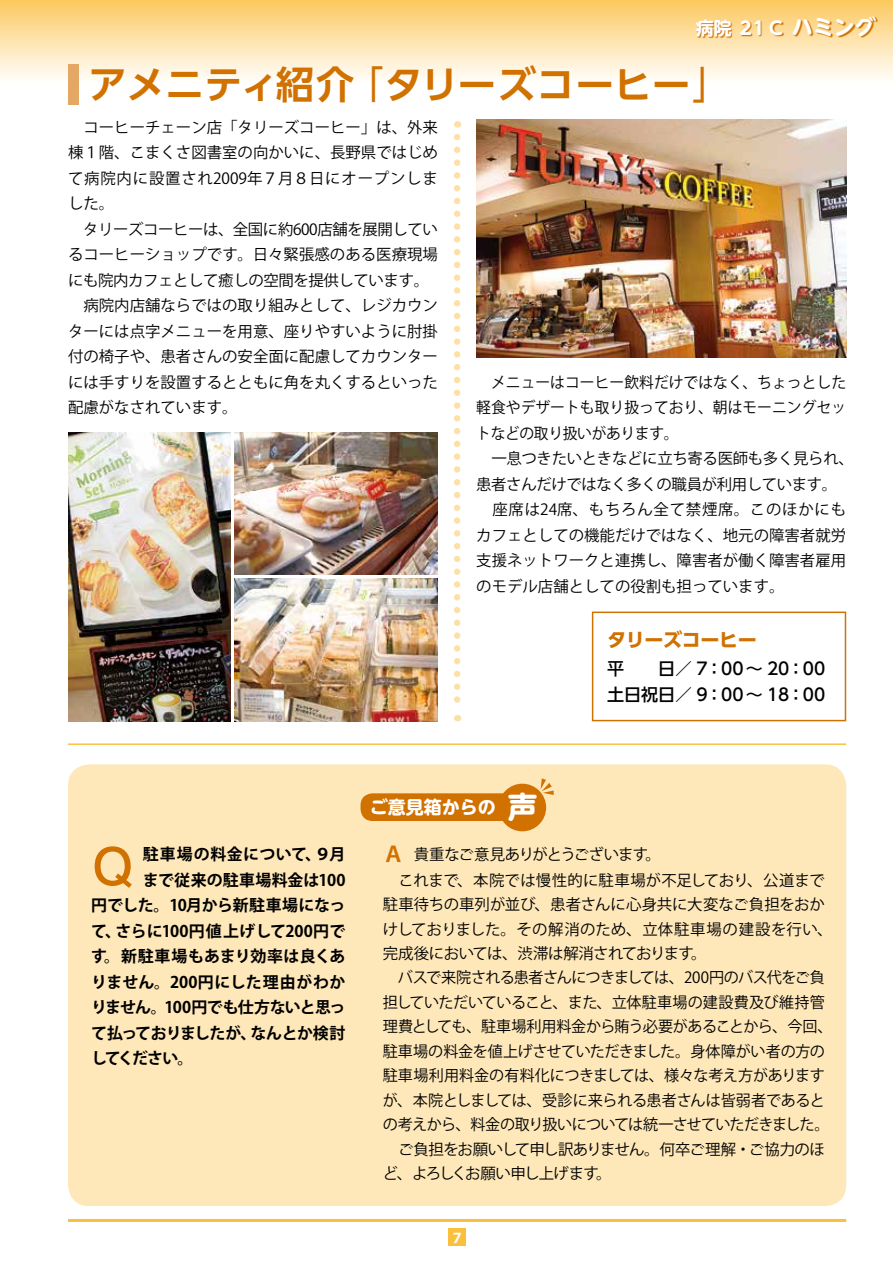
<style>
.page{position:relative;width:893px;height:1263px;background:#fff}
.page>*{position:absolute;margin:0;border:0;box-sizing:border-box;transform-origin:0 0}
.t1{font:700 51px "Futo Go B101 Pro";color:#d07100}
.t2{font:700 38.25px "UD Shin Go Pro De";letter-spacing:.005em;color:#d07100}
.t3{font:700 19.2px "UD Shin Go Pro";letter-spacing:-.025em;color:#d07100}
.t4{font:700 18px "UD Shin M Go Pro";color:#fff}
.t5{font:500 16.95px/25.5px "UD Shin Go Pro";color:#000}
.t6{font:700 15.9px "Koz Go Pro";letter-spacing:-.005em;color:#000}
.t7{font:700 15.9px "Koz Go Pro";letter-spacing:.015em;color:#000}
.t8{font:700 15.9px "Koz Go Pro";letter-spacing:-.045em;color:#000}
.t9{font:700 15.9px "Koz Go Pro";letter-spacing:-.035em;color:#000}
.t10{font:700 15.9px "Koz Go Pro";letter-spacing:.03em;color:#000}
.t11{font:15.45px/24.6px "Koz Go Pro";letter-spacing:-.025em;color:#000}
.t12{font:15.45px/25.5px "Koz Go Pro";color:#000}
.t13{font:15.45px/25.5px "Koz Go Pro";color:#000;scale:.96 1}
.t14{font:700 13.5px "Koz Go Pro";color:#fff}
.s1{font-size:21px}
.s2{font-family:"UD Shin Go Pro";font-weight:400}
.s3{font-size:29.7px}
.s4{font-weight:700;font-size:21.3px;color:#d07100}
</style>
<div class="page">
<div style="left:592px;top:611px;width:254px;height:110px;border:1px solid #d07100"></div>
<div style="left:0;top:0;width:893px;height:85px;background:linear-gradient(to bottom,#fbc85f,#fff)"></div>
<hr style="left:68px;top:1219px;width:778px;height:3px;background:#fac03d">
<div style="left:449px;top:1229px;width:17px;height:17px;background:#fac03d"></div>
<svg style="left:696px;top:17px;width:182px;height:22px;background:#efbc6a"></svg>
<div style="left:68px;top:64px;width:11px;height:41px;background:#e4a864"></div>
<svg style="left:454px;top:137px;width:6px;height:584px"></svg>
<img style="left:476px;top:119px;width:370px;height:238px">
<img style="left:68px;top:432px;width:163px;height:289px">
<div style="left:68px;top:764px;width:778px;height:442px;background:#fee7b9;border-radius:21px"></div>
<div style="left:361px;top:793px;width:178px;height:28px;background:#d07100;border-radius:12px"></div>
<div style="left:498px;top:784px;width:48px;height:47px;background:#d07100;border-radius:50%"></div>
<svg style="left:541px;top:778px;width:13px;height:17px"></svg>
<img style="left:235px;top:432px;width:203px;height:143px">
<img style="left:235px;top:579px;width:203px;height:142px">
<hr style="left:68px;top:743px;width:778px;height:2px;background:#fac03d">
<p class="t4" style="left:696px;top:14px;width:182px">病院 21Ｃ <span class="s1">ハミング</span></p>
<h2 class="t2" style="left:89px;top:53px;width:643px">アメニティ紹介<span class="s2">「</span>タリーズコーヒー<span class="s2">」</span></h2>
<p class="t12" style="left:68px;top:115px;width:371px">　コーヒーチェーン店「タリーズコーヒー」は、外来棟１階、こまくさ図書室の向かいに、長野県ではじめて病院内に設置され2009年７月８日にオープンしました。<br>　タリーズコーヒーは、全国に約600店舗を展開しているコーヒーショップです。日々緊張感のある医療現場にも院内カフェとして癒しの空間を提供しています。　病院内店舗ならではの取り組みとして、レジカウンターには点字メニューを用意、座りやすいように肘掛付の椅子や、患者さんの安全面に配慮してカウンターには手すりを設置するとともに角を丸くするといった配慮がなされています。</p>
<p class="t13" style="left:476px;top:370px;width:395px">　メニューはコーヒー飲料だけではなく、ちょっとした軽食やデザートも取り扱っており、朝はモーニングセットなどの取り扱いがあります。<br>　一息つきたいときなどに立ち寄る医師も多く見られ、患者さんだけではなく多くの職員が利用しています。　座席は24席、もちろん全て禁煙席。このほかにもカフェとしての機能だけではなく、地元の障害者就労支援ネットワークと連携し、障害者が働く障害者雇用のモデル店舗としての役割も担っています。</p>
<p class="t3" style="left:607px;top:624px;width:151px">タリーズコーヒー</p>
<p class="t5" style="left:607px;top:655px;width:219px">平　　日／ 7：00～ 20：00土日祝日／ 9：00～ 18：00</p>
<h1 class="t1" style="left:87px;top:825px;width:53px">Ｑ</h1>
<p class="t10" style="left:143px;top:844px;width:204px">駐車場の料金について、９月</p>
<p class="t6" style="left:143px;top:870px;width:204px">まで従来の駐車場料金は100</p>
<p class="t6" style="left:91px;top:895px;width:256px">円でした。10月から新駐車場になっ</p>
<p class="t6" style="left:91px;top:921px;width:256px">て、さらに100円値上げして200円で</p>
<p class="t7" style="left:91px;top:946px;width:256px">す。新駐車場もあまり効率は良くあ</p>
<p class="t7" style="left:91px;top:972px;width:256px">りません。200円にした理由がわか</p>
<p class="t8" style="left:91px;top:997px;width:256px">りません。100円でも仕方ないと思っ</p>
<p class="t9" style="left:91px;top:1023px;width:256px">て払っておりましたが、なんとか検討</p>
<p class="t6" style="left:91px;top:1048px;width:104px">してください。</p>
<p class="t4" style="left:370px;top:792px;width:169px">ご意見箱からの <span class="s3">声</span></p>
<p class="t11" style="left:383px;top:842px;width:451px"><span class="s4">Ａ</span> 貴重なご意見ありがとうございます。<br>　これまで、本院では慢性的に駐車場が不足しており、公道まで駐車待ちの車列が並び、患者さんに心身共に大変なご負担をおかけしておりました。その解消のため、立体駐車場の建設を行い、完成後においては、渋滞は解消されております。<br>　バスで来院される患者さんにつきましては、200円のバス代をご負担していただいていること、また、立体駐車場の建設費及び維持管理費としても、駐車場利用料金から賄う必要があることから、今回、駐車場の料金を値上げさせていただきました。身体障がい者の方の駐車場利用料金の有料化につきましては、様々な考え方がありますが、本院としましては、受診に来られる患者さんは皆弱者であるとの考えから、料金の取り扱いについては統一させていただきました。　ご負担をお願いして申し訳ありません。何卒ご理解・ご協力のほど、よろしくお願い申し上げます。</p>
<p class="t14" style="left:450px;top:1229px;width:15px">７</p>
</div>
